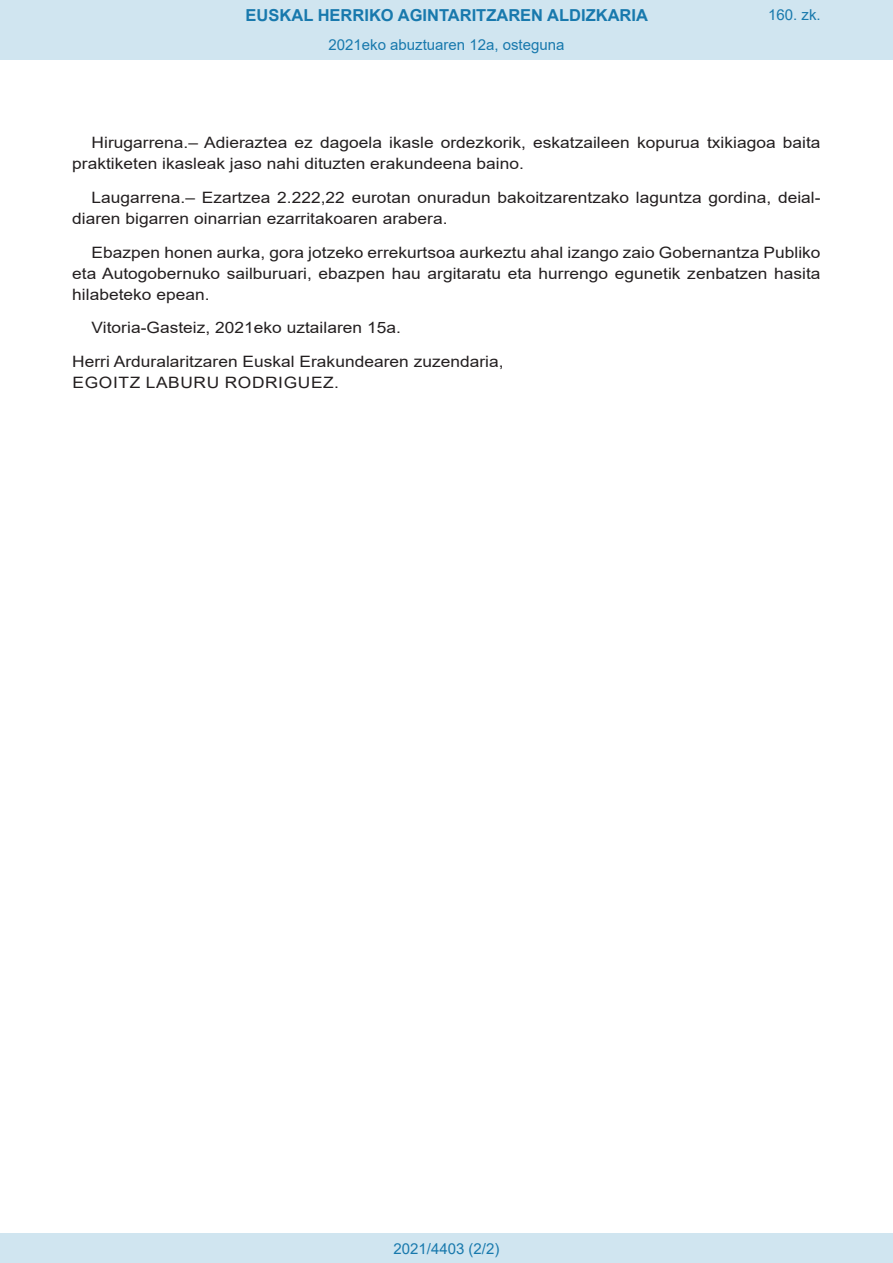
<style>
.page{position:relative;width:893px;height:1263px;background:#fff}
.page>*{position:absolute;margin:0;border:0;box-sizing:border-box;transform-origin:0 0}
.t1{font:700 16.5px "Arial";color:#1879ad}
.BOPVDetalle{font:15.6px/21px "Arial";color:#231f20;scale:1.11 1}
.BOPVFirmaPuesto{font:15.6px "Arial";color:#231f20;scale:1.11 1}
.BOPVFirmaLugFec{font:15.6px "Arial";color:#231f20;scale:1.11 1}
.BOPVFirmaNombre{font:15.6px "Arial";letter-spacing:.035em;color:#231f20;scale:1.11 1}
.Paginacion_Centro{font:15px "Arial";color:#1879ad}
</style>
<div class="page">
<div style="left:0;top:0;width:893px;height:60px;background:#d0e5f0"></div>
<div style="left:0;top:1233px;width:893px;height:30px;background:#d0e5f0"></div>
<p class="t1" style="left:246px;top:3px;width:404px">EUSKAL HERRIKO AGINTARITZAREN ALDIZKARIA</p>
<p class="Paginacion_Centro" style="left:328px;top:35px;width:237px">2021eko abuztuaren 12a, osteguna</p>
<p class="Paginacion_Centro" style="left:768px;top:5px;width:54px">160. zk.</p>
<p class="BOPVDetalle" style="left:72px;top:132px;width:676px;text-indent:19px">Hirugarrena.– Adieraztea ez dagoela ikasle ordezkorik, eskatzaileen kopurua txikiagoa baita praktiketen ikasleak jaso nahi dituzten erakundeena baino.</p>
<p class="BOPVDetalle" style="left:72px;top:187px;width:676px;text-indent:19px">Laugarrena.– Ezartzea 2.222,22 eurotan onuradun bakoitzarentzako laguntza gordina, deial&shy;diaren bigarren oinarrian ezarritakoaren arabera.</p>
<p class="BOPVDetalle" style="left:72px;top:242px;width:676px;text-align:justify;text-indent:19px">Ebazpen honen aurka, gora jotzeko errekurtsoa aurkeztu ahal izango zaio Gobernantza Publiko eta Autogobernuko sailburuari, ebazpen hau argitaratu eta hurrengo egunetik zenbatzen hasita hilabeteko epean.</p>
<p class="BOPVFirmaLugFec" style="left:92px;top:317px;width:280px">Vitoria-Gasteiz, 2021eko uztailaren 15a.</p>
<p class="BOPVFirmaPuesto" style="left:72px;top:351px;width:390px">Herri Arduralaritzaren Euskal Erakundearen zuzendaria,</p>
<p class="BOPVFirmaNombre" style="left:73px;top:372px;width:241px">EGOITZ LABURU RODRIGUEZ.</p>
<p class="Paginacion_Centro" style="left:393px;top:1238px;width:107px">2021/4403 (2/2)</p>
</div>
